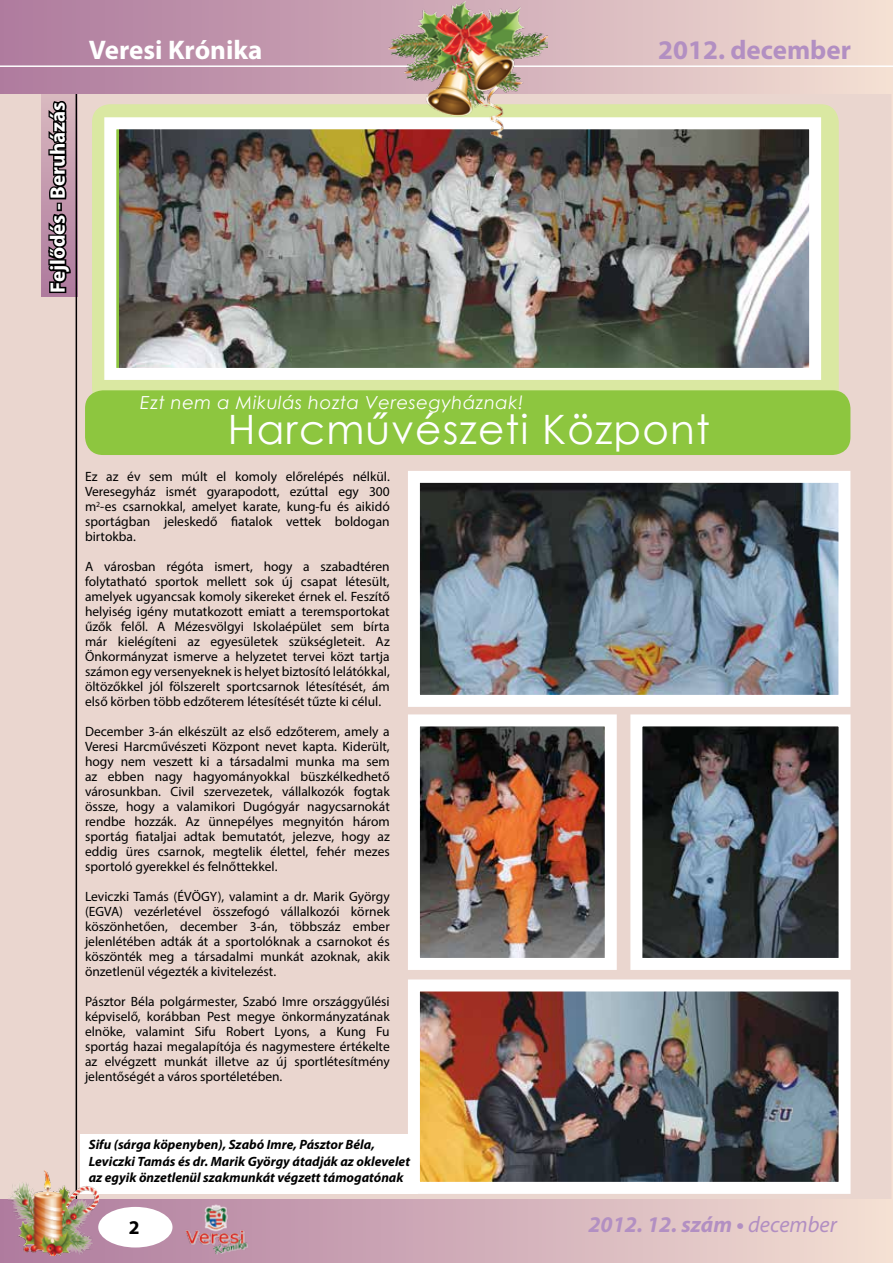
<style>
.page{position:relative;width:893px;height:1263px;background:#fff}
.page>*{position:absolute;margin:0;border:0;box-sizing:border-box;transform-origin:0 0}
.t1{font:40.5px "Century Gothic";letter-spacing:.03em;color:#fff}
.t2{font:700 27px "Myriad Pro";color:#fff}
.t3{font:700 27px "Myriad Pro";color:#b28fc2}
.t4{font:italic 700 22.5px "Myriad Pro";color:#b28fc2}
.t5{font:700 21px "Myriad Pro";color:#fff}
.t6{font:700 19.5px "Myriad Pro";color:#000}
.t7{font:italic 18px "Century Gothic";letter-spacing:.03em;color:#fff}
.t8{font:13.5px/15px "Myriad Pro";color:#000;text-align:justify}
.t9{font:italic 700 13.5px/16.5px "Myriad Pro";color:#000}
.s1{font-weight:400}
</style>
<div class="page">
<div style="left:0;top:94px;width:893px;height:1105px;background:#ead6cf"></div>
<svg style="left:41px;top:94px;width:35px;height:202px;background:#bb93a6"></svg>
<hr style="left:76px;top:0;width:1px;height:1263px;background:#000">
<svg style="left:0;top:0;width:893px;height:94px;background:#cfabb7"></svg>
<hr style="left:0;top:65px;width:893px;height:2px;background:#fff">
<div style="left:0;top:1199px;width:893px;height:64px;background:linear-gradient(to right,#ad799e,#f3ded2)"></div>
<div style="left:98px;top:1207px;width:74px;height:40px;background:#fff;border-radius:50%"></div>
<img style="left:184px;top:1205px;width:66px;height:51px">
<svg style="left:46px;top:99px;width:27px;height:196px;background:#634d58"></svg>
<img style="left:388px;top:0;width:159px;height:104px">
<img style="left:9px;top:1171px;width:89px;height:85px">
<div style="left:92px;top:104px;width:747px;height:303px;background:#dae8a2;border-radius:18px"></div>
<img style="left:120px;top:130px;width:688px;height:237px">
<div style="left:104px;top:117px;width:717px;height:263px;border:12px solid #fff"></div>
<img style="left:421px;top:992px;width:416px;height:189px">
<div style="left:408px;top:979px;width:442px;height:215px;border:12px solid #fff"></div>
<img style="left:421px;top:484px;width:416px;height:210px">
<div style="left:408px;top:471px;width:442px;height:236px;border:12px solid #fff"></div>
<img style="left:421px;top:727px;width:183px;height:230px">
<div style="left:408px;top:714px;width:209px;height:256px;border:12px solid #fff"></div>
<img style="left:643px;top:727px;width:194px;height:230px">
<div style="left:630px;top:714px;width:220px;height:256px;border:12px solid #fff"></div>
<div style="left:85px;top:390px;width:765px;height:65px;background:#8dc63f;border-radius:18px"></div>
<div style="left:80px;top:1134px;width:338px;height:59px;background:#fff"></div>
<h3 class="t5" style="left:44px;top:293px;width:193px;rotate:-90deg">Fejlődés - Beruházás</h3>
<h2 class="t2" style="left:89px;top:32px;width:175px">Veresi Krónika</h2>
<h2 class="t3" style="left:658px;top:32px;width:194px">2012. december</h2>
<h3 class="t7" style="left:140px;top:390px;width:384px">Ezt nem a Mikulás hozta Veresegyháznak!</h3>
<h1 class="t1" style="left:228px;top:401px;width:483px">Harcművészeti Központ</h1>
<p class="t8" style="left:85px;top:469px;width:306px">Ez az év sem múlt el komoly előrelépés nélkül.<br>Veresegyház ismét gyarapodott, ezúttal egy 300 m<sup>2</sup>-es csarnokkal, amelyet karate, kung-fu és aikidó sportágban jeleskedő fiatalok vettek boldogan birtokba.</p>
<p class="t8" style="left:85px;top:559px;width:306px">A városban régóta ismert, hogy a szabadtéren folytatható sportok mellett sok új csapat létesült, amelyek ugyancsak komoly sikereket érnek el. Feszítő helyiség igény mutatkozott emiatt a teremsportokat űzők felől. A Mézesvölgyi Iskolaépület sem bírta már kielégíteni az egyesületek szükségleteit. Az Önkormányzat ismerve a helyzetet tervei közt tartja számon egy versenyeknek is helyet biztosító lelátókkal, öltözőkkel jól fölszerelt sportcsarnok létesítését, ám első körben több edzőterem létesítését tűzte ki célul.</p>
<p class="t8" style="left:85px;top:724px;width:306px">December 3-án elkészült az első edzőterem, amely a Veresi Harcművészeti Központ nevet kapta. Kiderült, hogy nem veszett ki a társadalmi munka ma sem az ebben nagy hagyományokkal büszkélkedhető városunkban. Civil szervezetek, vállalkozók fogtak össze, hogy a valamikori Dugógyár nagycsarnokát rendbe hozzák. Az ünnepélyes megnyitón három sportág fiataljai adtak bemutatót, jelezve, hogy az eddig üres csarnok, megtelik élettel, fehér mezes sportoló gyerekkel és felnőttekkel.</p>
<p class="t8" style="left:85px;top:889px;width:306px">Leviczki Tamás (ÉVÖGY), valamint a dr. Marik György (EGVA) vezérletével összefogó vállalkozói körnek köszönhetően, december 3-án, többszáz ember jelenlétében adták át a sportolóknak a csarnokot és köszönték meg a társadalmi munkát azoknak, akik önzetlenül végezték a kivitelezést.</p>
<p class="t8" style="left:85px;top:994px;width:306px">Pásztor Béla polgármester, Szabó Imre országgyűlési képviselő, korábban Pest megye önkormányzatának elnöke, valamint Sifu Robert Lyons, a Kung Fu sportág hazai megalapítója és nagymestere értékelte az elvégzett munkát illetve az új sportlétesítmény jelentőségét a város sportéletében.</p>
<p class="t9" style="left:89px;top:1136px;width:323px">Sifu (sárga köpenyben), Szabó Imre, Pásztor Béla,<br>Leviczki Tamás és dr. Marik György átadják az oklevelet az egyik önzetlenül szakmunkát végzett támogatónak</p>
<h3 class="t6" style="left:129px;top:1214px;width:12px">2</h3>
<h3 class="t4" style="left:588px;top:1209px;width:250px">2012. 12. szám • <span class="s1">december</span></h3>
</div>
